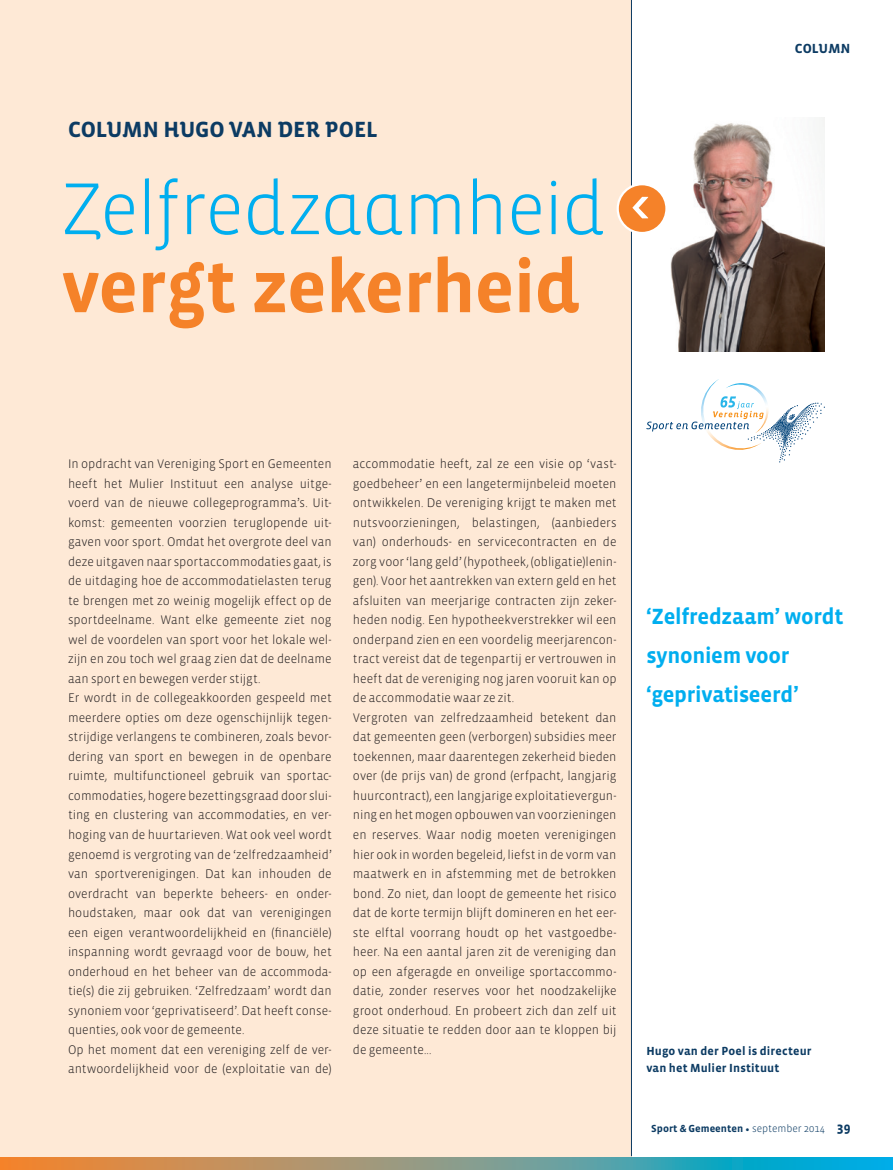
<style>
.page{position:relative;width:893px;height:1170px;background:#fff}
.page>*{position:absolute;margin:0;border:0;box-sizing:border-box;transform-origin:0 0}
.t1{font:300 75px "Vista Sans Alt";letter-spacing:-.025em;color:#00aeef}
.t2{font:700 75px "Vista Sans Alt";letter-spacing:-.015em;color:#f58229}
.t3{font:700 22.5px/39px "Vista Sans";letter-spacing:-.015em;color:#00aeef}
.t4{font:700 22.5px "Vista Sans Alt";letter-spacing:-.01em;color:#0c3b63}
.t5{font:700 13.5px "Vista Sans Alt";letter-spacing:.005em;color:#0c3b63}
.t6{font:700 13.5px "Vista Sans";color:#0c3b63}
.t7{font:300 12.75px/19.5px "Vista Sans";color:#231f20}
.t8{font:700 12px/16.5px "Vista Sans";letter-spacing:.015em;color:#0c3b63}
.t9{font:700 10.5px "Vista Sans";color:#0c3b63}
.s1{font-family:"Minion Pro";font-weight:400}
.s2{font-weight:300}
</style>
<div class="page">
<img style="left:670px;top:117px;width:155px;height:234px">
<div style="left:0;top:0;width:631px;height:1169px;background:#fee9d6"></div>
<svg style="left:0;top:1157px;width:893px;height:12px;background:#7d9a8a"></svg>
<hr style="left:631px;top:0;width:1px;height:1155px;background:#0c3b63">
<div style="left:618px;top:184px;width:48px;height:49px;background:#f58229;border-radius:50%"></div>
<div style="left:617px;top:183px;width:51px;height:51px;border:2px solid #fff;border-radius:50%"></div>
<svg style="left:632px;top:197px;width:16px;height:21px"></svg>
<svg style="left:646px;top:379px;width:179px;height:83px"></svg>
<h2 class="t4" style="left:68px;top:117px;width:311px">COLUMN HUGO VAN DER POEL</h2>
<h1 class="t1" style="left:62px;top:171px;width:545px">Zelfredzaamheid</h1>
<h1 class="t2" style="left:62px;top:249px;width:519px">vergt zekerheid</h1>
<p class="t5" style="left:795px;top:41px;width:57px">COLUMN</p>
<p class="t7" style="left:68px;top:454px;width:265px">In opdracht van Vereniging Sport en Gemeenten heeft het Mulier Instituut een analyse uitge&shy;voerd van de nieuwe collegeprogramma’s. Uit&shy;komst: gemeenten voorzien teruglopende uit&shy;gaven voor sport. Omdat het overgrote deel van deze uitgaven naar sportaccommodaties gaat, is de uitdaging hoe de accommodatielasten terug te brengen met zo weinig mogelijk effect op de sportdeelname. Want elke gemeente ziet nog wel de voordelen van sport voor het lokale wel&shy;zijn en zou toch wel graag zien dat de deelname aan sport en bewegen verder stijgt.<br>Er wordt in de collegeakkoorden gespeeld met meerdere opties om deze ogenschijnlijk tegen&shy;strijdige verlangens te combineren, zoals bevor&shy;dering van sport en bewegen in de openbare ruimte, multifunctioneel gebruik van sportac&shy;commodaties, hogere bezettingsgraad door slui&shy;ting en clustering van accommodaties, en ver&shy;hoging van de huurtarieven. Wat ook veel wordt genoemd is vergroting van de ‘zelfredzaamheid’ van sportverenigingen. Dat kan inhouden de overdracht van beperkte beheers- en onder&shy;houdstaken, maar ook dat van verenigingen een eigen verantwoordelijkheid en (financiële) inspanning wordt gevraagd voor de bouw, het onderhoud en het beheer van de accommoda&shy;tie(s) die zij gebruiken. ‘Zelfredzaam’ wordt dan synoniem voor ‘geprivatiseerd’. Dat heeft conse&shy;quenties, ook voor de gemeente.<br>Op het moment dat een vereniging zelf de ver&shy;antwoordelijkheid voor de (exploitatie van de)</p>
<p class="t7" style="left:353px;top:454px;width:265px">accommodatie heeft, zal ze een visie op ‘vast&shy;goedbeheer’ en een langetermijnbeleid moeten ontwikkelen. De vereniging krijgt te maken met nutsvoorzieningen, belastingen, (aanbieders van) onderhouds- en servicecontracten en de zorg voor ‘lang geld’ (hypotheek, (obligatie)lenin&shy;gen). Voor het aantrekken van extern geld en het afsluiten van meerjarige contracten zijn zeker&shy;heden nodig. Een hypotheekverstrekker wil een onderpand zien en een voordelig meerjarencon&shy;tract vereist dat de tegenpartij er vertrouwen in heeft dat de vereniging nog jaren vooruit kan op de accommodatie waar ze zit.<br>Vergroten van zelfredzaamheid betekent dan dat gemeenten geen (verborgen) subsidies meer toekennen, maar daarentegen zekerheid bieden over (de prijs van) de grond (erfpacht, langjarig huurcontract), een langjarige exploitatievergun&shy;ning en het mogen opbouwen van voorzieningen en reserves. Waar nodig moeten verenigingen hier ook in worden begeleid, liefst in de vorm van maatwerk en in afstemming met de betrokken bond. Zo niet, dan loopt de gemeente het risico dat de korte termijn blijft domineren en het eer&shy;ste elftal voorrang houdt op het vastgoedbe&shy;heer. Na een aantal jaren zit de vereniging dan op een afgeragde en onveilige sportaccommo&shy;datie, zonder reserves voor het noodzakelijke groot onderhoud. En probeert zich dan zelf uit deze situatie te redden door aan te kloppen bij de gemeente...</p>
<h2 class="t3" style="left:646px;top:597px;width:199px">‘Zelfredzaam’ wordt synoniem voor ‘geprivatiseerd’</h2>
<p class="t8" style="left:646px;top:1042px;width:167px">Hugo van der Poel is directeur van het Mulier Instituut</p>
<p class="t9" style="left:651px;top:1122px;width:175px">Sport &amp; Gemeenten <span class="s1">•</span> <span class="s2">september 2014</span></p>
<p class="t6" style="left:837px;top:1120px;width:15px">39</p>
</div>
